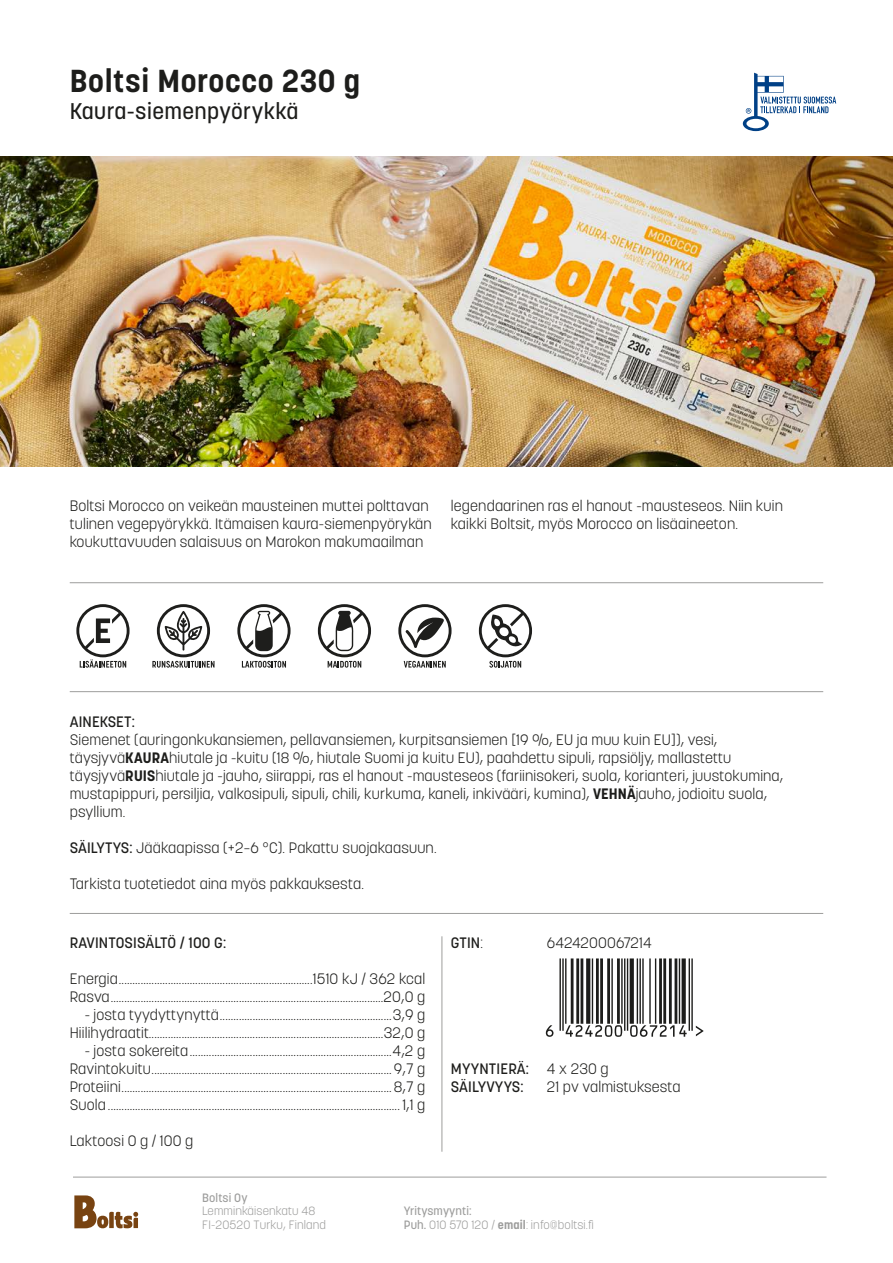
<style>
.page{position:relative;width:893px;height:1263px;background:#fff}
.page>*{position:absolute;margin:0;border:0;box-sizing:border-box;transform-origin:0 0}
.t1{font:700 31.5px "Korolev";letter-spacing:.02em;color:#1d1d1b}
.t2{font:500 22.5px "Korolev";letter-spacing:.02em;color:#1d1d1b}
.t3{font:300 15px/18px "Korolev";letter-spacing:.01em;color:#1d1d1b}
.t4{font:500 15px/18px "Korolev";letter-spacing:.01em;color:#1d1d1b}
.t5{font:300 12px/13.5px "Korolev";letter-spacing:.01em;color:#9d9d9c}
.t6{font:500 12px "Korolev";letter-spacing:.01em;color:#9d9d9c}
.s1{font-weight:700}
.s2{font-weight:500}
.s3{font-weight:300}
</style>
<div class="page">
<hr style="left:73px;top:1177px;width:753px;height:1px;background:#9d9d9c">
<svg style="left:74px;top:1195px;width:64px;height:33px"></svg>
<img style="left:0;top:157px;width:893px;height:309px">
<svg style="left:743px;top:73px;width:93px;height:58px"></svg>
<hr style="left:70px;top:691px;width:753px;height:1px;background:#9d9d9c">
<hr style="left:70px;top:913px;width:753px;height:1px;background:#9d9d9c">
<hr style="left:442px;top:936px;width:1px;height:216px;background:#9d9d9c">
<hr style="left:70px;top:582px;width:753px;height:1px;background:#9d9d9c">
<svg style="left:237px;top:604px;width:54px;height:64px"></svg>
<svg style="left:76px;top:604px;width:54px;height:64px"></svg>
<svg style="left:318px;top:604px;width:53px;height:64px"></svg>
<svg style="left:152px;top:604px;width:62px;height:64px"></svg>
<svg style="left:479px;top:604px;width:53px;height:64px"></svg>
<svg style="left:398px;top:604px;width:54px;height:64px"></svg>
<svg style="left:546px;top:958px;width:157px;height:79px"></svg>
<h1 class="t1" style="left:70px;top:61px;width:292px">Boltsi Morocco 230 g</h1>
<h2 class="t2" style="left:70px;top:97px;width:230px">Kaura-siemenpyörykkä</h2>
<p class="t3" style="left:70px;top:497px;width:364px">Boltsi Morocco on veikeän mausteinen muttei polttavan tulinen vegepyörykkä. Itämaisen kaura-siemenpyörykän koukuttavuuden salaisuus on Marokon makumaailman</p>
<p class="t3" style="left:451px;top:497px;width:334px">legendaarinen ras el hanout -mausteseos. Niin kuin kaikki Boltsit, myös Morocco on lisäaineeton.</p>
<p class="t4" style="left:70px;top:713px;width:67px">AINEKSET:</p>
<p class="t3" style="left:70px;top:731px;width:715px">Siemenet (auringonkukansiemen, pellavansiemen, kurpitsansiemen [19 %, EU ja muu kuin EU]), vesi, täysjyvä<span class="s1">KAURA</span>hiutale ja -kuitu (18 %, hiutale Suomi ja kuitu EU), paahdettu sipuli, rapsiöljy, mallastettu täysjyvä<span class="s1">RUIS</span>hiutale ja -jauho, siirappi, ras el hanout -mausteseos (fariinisokeri, suola, korianteri, juustokumina, mustapippuri, persiljia, valkosipuli, sipuli, chili, kurkuma, kaneli, inkivääri, kumina), <span class="s1">VEHNÄ</span>jauho, jodioitu suola, psyllium.</p>
<p class="t3" style="left:70px;top:839px;width:368px"><span class="s2">SÄILYTYS:</span> Jääkaapissa (+2–6 °C). Pakattu suojakaasuun.</p>
<p class="t3" style="left:70px;top:875px;width:296px">Tarkista tuotetiedot aina myös pakkauksesta.</p>
<p class="t4" style="left:70px;top:933px;width:158px">RAVINTOSISÄLTÖ / 100 G:</p>
<p class="t3" style="left:70px;top:969px;width:357px">Energia.......................................................................1510 kJ / 362 kcal<br>Rasva....................................................................................................20,0 g</p>
<p class="t3" style="left:70px;top:1005px;width:357px;text-align:right">- josta tyydyttynyttä...............................................................3,9 g<br>Hiilihydraatit......................................................................................32,0 g</p>
<p class="t3" style="left:70px;top:1041px;width:357px;text-align:justify;text-indent:15px">- josta sokereita..........................................................................4,2 g Ravintokuitu........................................................................................ 9,7 g Proteiini...................................................................................................8,7 g Suola........................................................................................................... 1,1 g</p>
<p class="t3" style="left:70px;top:1131px;width:125px">Laktoosi 0 g / 100 g</p>
<p class="t4" style="left:451px;top:933px;width:34px">GTIN<span class="s3">:</span></p>
<p class="t3" style="left:547px;top:933px;width:106px">6424200067214</p>
<p class="t4" style="left:451px;top:1059px;width:159px">MYYNTIERÄ: <span class="s3">4 x 230 g<br></span>SÄILYVYYS:</p>
<p class="t3" style="left:547px;top:1077px;width:135px">21 pv valmistuksesta</p>
<p class="t6" style="left:202px;top:1190px;width:47px">Boltsi Oy</p>
<p class="t5" style="left:202px;top:1204px;width:125px">Lemminkäisenkatu 48<br>FI-20520 Turku, Finland</p>
<p class="t5" style="left:404px;top:1204px;width:191px"><span class="s2">Yritysmyynti:<br>Puh.</span> 010 570 120 / <span class="s1">email</span>: info@boltsi.fi</p>
</div>
